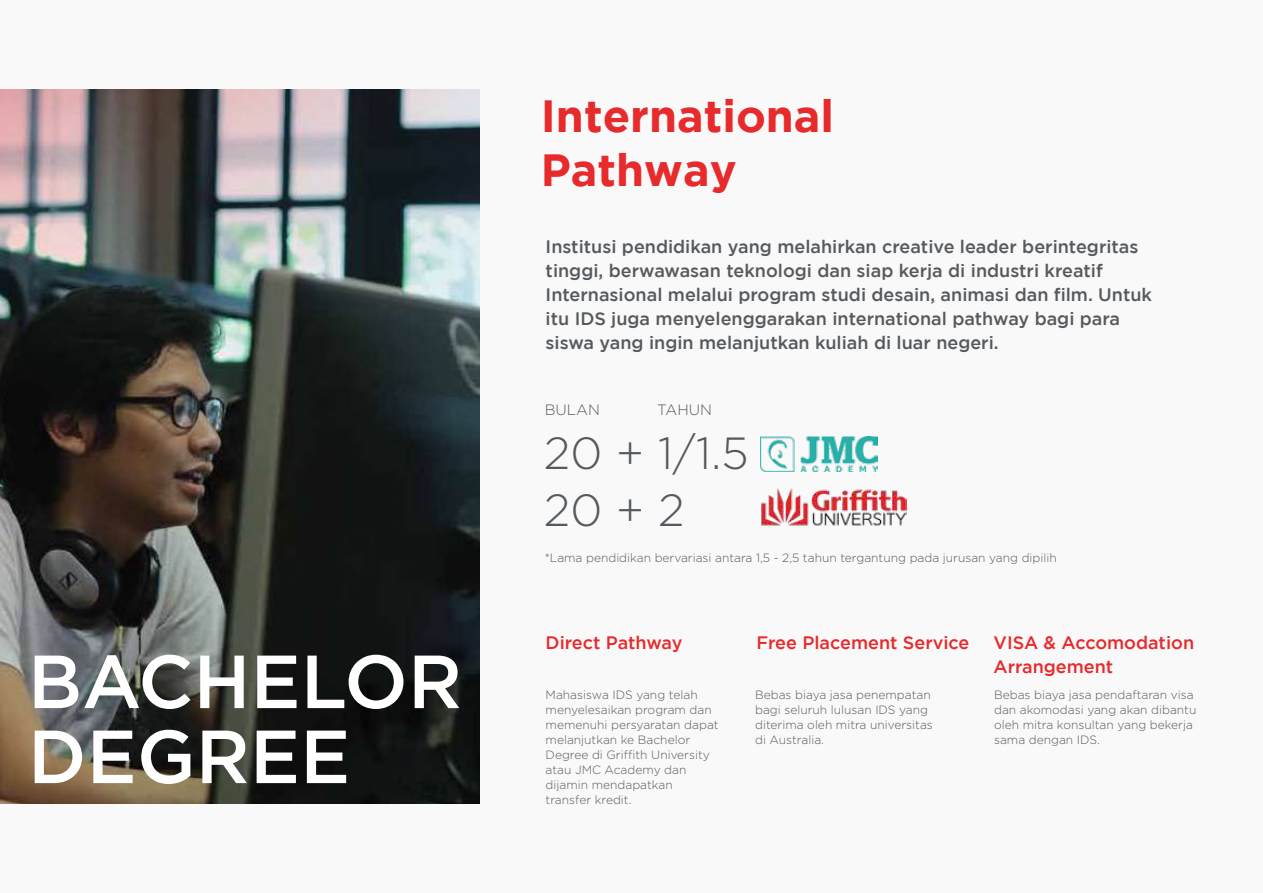
<style>
.page{position:relative;width:1263px;height:893px;background:#f9f9fa}
.page>*{position:absolute;margin:0;border:0;box-sizing:border-box;transform-origin:0 0}
.t1{font:500 75px/75px "Gotham";color:#fff}
.t2{font:700 45px/54px "Gotham";color:#e72a2b}
.t3{font:300 45px "Gotham";color:#555a5e}
.t4{font:500 18px/24px "Gotham";color:#555a5e}
.t5{font:500 18px/24px "Gotham";color:#e72a2b}
.t6{font:300 15px "Gotham";color:#555a5e}
.t7{font:300 12px/15px "Gotham";color:#555a5e}
</style>
<div class="page">
<img style="left:761px;top:458px;width:146px;height:68px">
<img style="left:761px;top:437px;width:116px;height:35px">
<img style="left:0;top:90px;width:479px;height:713px">
<h1 class="t1" style="left:28px;top:642px;width:436px">BACHELOR<br>DEGREE</h1>
<h2 class="t2" style="left:541px;top:87px;width:295px">International<br>Pathway</h2>
<p class="t4" style="left:546px;top:234px;width:608px">Institusi pendidikan yang melahirkan creative leader berintegritas tinggi, berwawasan teknologi dan siap kerja di industri kreatif Internasional melalui program studi desain, animasi dan film. Untuk itu IDS juga menyelenggarakan international pathway bagi para siswa yang ingin melanjutkan kuliah di luar negeri.</p>
<p class="t6" style="left:545px;top:401px;width:57px">BULAN</p>
<p class="t6" style="left:657px;top:401px;width:56px">TAHUN</p>
<h2 class="t3" style="left:544px;top:428px;width:206px">20 + 1/1.5</h2>
<h2 class="t3" style="left:544px;top:485px;width:142px">20 + 2</h2>
<p class="t7" style="left:545px;top:550px;width:514px">*Lama pendidikan bervariasi antara 1,5 - 2,5 tahun tergantung pada jurusan yang dipilih</p>
<h3 class="t5" style="left:546px;top:630px;width:138px">Direct Pathway</h3>
<h3 class="t5" style="left:756px;top:630px;width:215px">Free Placement Service</h3>
<p class="t7" style="left:546px;top:687px;width:174px">Mahasiswa IDS yang telah menyelesaikan program dan memenuhi persyaratan dapat melanjutkan ke Bachelor<br>Degree di Griffith University atau JMC Academy dan dijamin mendapatkan transfer kredit.</p>
<p class="t7" style="left:755px;top:688px;width:179px">Bebas biaya jasa penempatan bagi seluruh lulusan IDS yang diterima oleh mitra universitas di Australia.</p>
<h3 class="t5" style="left:993px;top:630px;width:202px">VISA &amp; Accomodation<br>Arrangement</h3>
<p class="t7" style="left:994px;top:688px;width:204px">Bebas biaya jasa pendaftaran visa dan akomodasi yang akan dibantu oleh mitra konsultan yang bekerja sama dengan IDS.</p>
</div>
